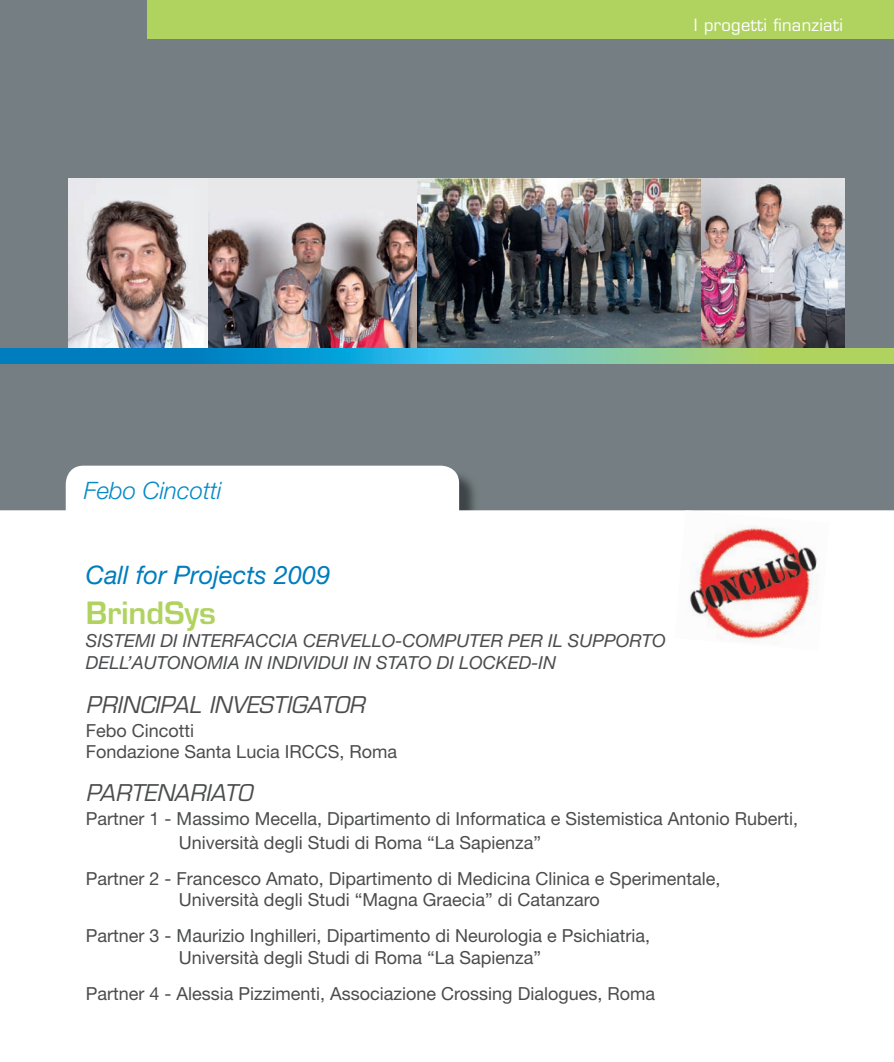
<style>
.page{position:relative;width:894px;height:1062px;background:#fff}
.page>*{position:absolute;margin:0;border:0;box-sizing:border-box;transform-origin:0 0}
.t1{font:600 30px "Eurostile";color:#b0d360}
.t2{font:italic 25.5px "Helvetica Neue";color:#007dbe}
.t3{font:italic 300 24px "Helvetica Neue";color:#058ac6}
.t4{font:italic 22.5px "Eurostile";color:#4b4c4d}
.t5{font:18px/21px "Helvetica Neue";color:#4b4c4d}
.t6{font:italic 18px/22.5px "Helvetica Neue";color:#4b4c4d}
.t7{font:16.5px "Eurostile";letter-spacing:.02em;color:#fff}
</style>
<div class="page">
<img style="left:0;top:78px;width:1px;height:16px">
<div style="left:1px;top:0;width:893px;height:553px;background:#757e82"></div>
<img style="left:417px;top:179px;width:427px;height:170px">
<img style="left:69px;top:179px;width:348px;height:170px">
<svg style="left:1px;top:466px;width:893px;height:87px;fill:#fff"></svg>
<img style="left:674px;top:510px;width:155px;height:134px">
<div style="left:148px;top:0;width:746px;height:38px;background:#b0d360"></div>
<svg style="left:1px;top:349px;width:893px;height:15px;background:#4cafb1"></svg>
<h3 class="t3" style="left:84px;top:482px;width:139px">Febo Cincotti</h3>
<p class="t7" style="left:694px;top:19px;width:150px">I progetti finanziati</p>
<h2 class="t2" style="left:86px;top:566px;width:246px">Call for Projects 2009</h2>
<h1 class="t1" style="left:86px;top:602px;width:131px">BrindSys</h1>
<p class="t6" style="left:86px;top:631px;width:581px">SISTEMI DI INTERFACCIA CERVELLO-COMPUTER PER IL SUPPORTO<br>DELL’AUTONOMIA IN INDIVIDUI IN STATO DI LOCKED-IN</p>
<p class="t4" style="left:86px;top:696px;width:280px">PRINCIPAL INVESTIGATOR</p>
<p class="t5" style="left:86px;top:722px;width:313px">Febo Cincotti<br>Fondazione Santa Lucia IRCCS, Roma</p>
<p class="t4" style="left:86px;top:784px;width:168px">PARTENARIATO</p>
<p class="t5" style="left:179px;top:809px;width:621px;line-height:24px;text-indent:-93px">Partner 1 - Massimo Mecella, Dipartimento di Informatica e Sistemistica Antonio Ruberti,<br>Università degli Studi di Roma “La Sapienza”</p>
<p class="t5" style="left:179px;top:870px;width:543px;text-indent:-93px">Partner 2 - Francesco Amato, Dipartimento di Medicina Clinica e Sperimentale,<br>Università degli Studi “Magna Graecia” di Catanzaro</p>
<p class="t5" style="left:179px;top:927px;width:473px;text-indent:-93px">Partner 3 - Maurizio Inghilleri, Dipartimento di Neurologia e Psichiatria,<br>Università degli Studi di Roma “La Sapienza”</p>
<p class="t5" style="left:86px;top:984px;width:570px">Partner 4 - Alessia Pizzimenti, Associazione Crossing Dialogues, Roma</p>
</div>
